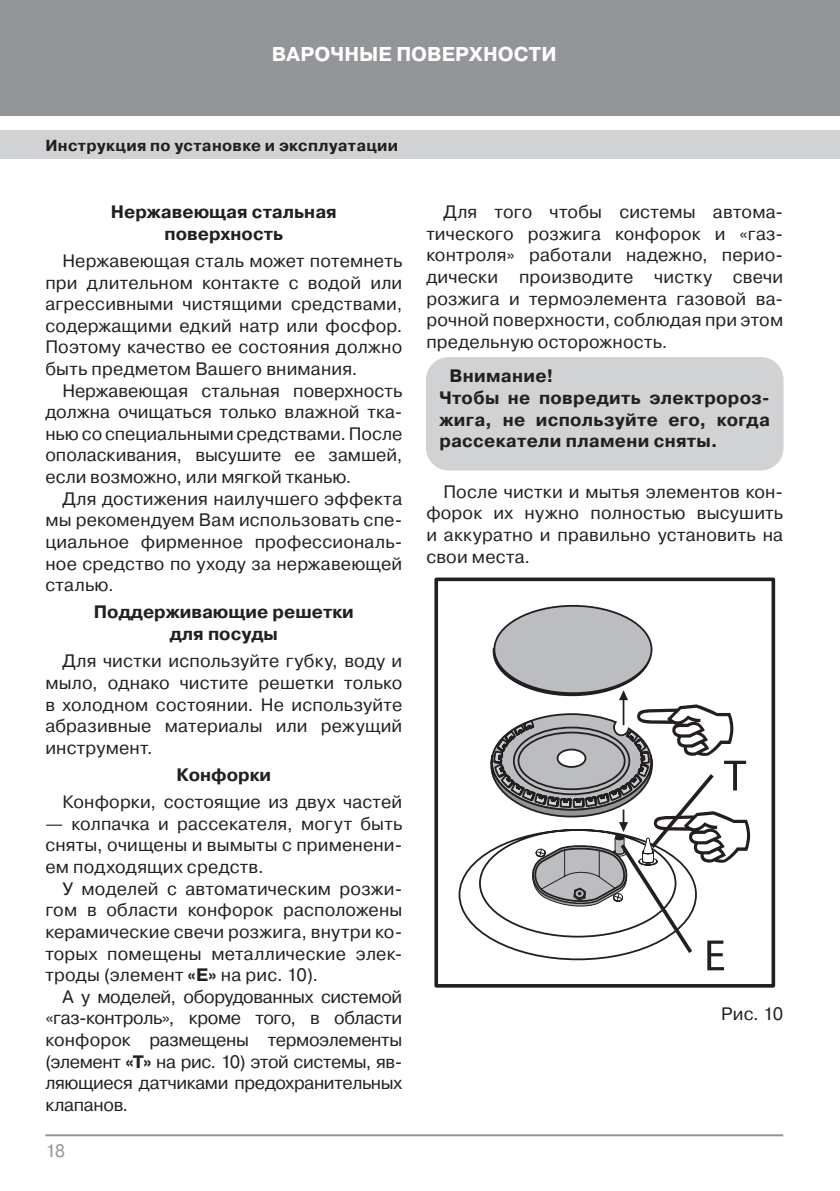
<style>
.page{position:relative;width:840px;height:1191px;background:#fff}
.page>*{position:absolute;margin:0;border:0;box-sizing:border-box;transform-origin:0 0}
.t1{font:700 20px "Pragmatica C";letter-spacing:.005em;color:#fff}
.Based_text{font:18px/21.6px "Pragmatica C";letter-spacing:.01em;color:#231f20;text-align:justify}
.blok_grey{font:700 18px/21.6px "Pragmatica C";letter-spacing:.015em;color:#231f20;text-align:justify}
.Podzagolovok{font:700 18px/21.6px "Pragmatica C";color:#231f20;text-align:center}
.t2{font:18px "Pragmatica C";color:#939598}
.t3{font:700 16px "Pragmatica C";letter-spacing:.02em;color:#231f20}
.s1{font-weight:700}
</style>
<div class="page">
<div style="left:0;top:0;width:839px;height:116px;background:#939598"></div>
<div style="left:0;top:130px;width:839px;height:29px;background:#d1d2d4"></div>
<hr style="left:45px;top:1134px;width:737px;height:2px;background:#939598">
<div style="left:426px;top:357px;width:357px;height:113px;background:#d1d2d4;border-radius:23px"></div>
<div style="left:434px;top:577px;width:340px;height:410px;border:4px solid #231f20"></div>
<svg style="left:458px;top:851px;width:31px;height:88px"></svg>
<div style="left:494px;top:606px;width:157px;height:87px;background:#bcbdc0;border-radius:50%"></div>
<svg style="left:489px;top:623px;width:260px;height:347px"></svg>
<p class="t1" style="left:272px;top:43px;width:286px">ВАРОЧНЫЕ ПОВЕРХНОСТИ</p>
<p class="t3" style="left:45px;top:136px;width:354px">Инструкция по установке и эксплуатации</p>
<p class="Podzagolovok" style="left:111px;top:201px;width:227px">Нержавеющая стальная поверхность</p>
<p class="Based_text" style="left:45px;top:250px;width:358px;text-indent:17px">Нержавеющая сталь может потемнеть при длительном контакте с водой или агрессивными чистящими средствами, содержащими едкий натр или фосфор.<br>Поэтому качество ее состояния должно быть предметом Вашего внимания.</p>
<p class="Based_text" style="left:45px;top:380px;width:358px;text-indent:17px">Нержавеющая стальная поверхность должна очищаться только влажной тка&shy;нью со специальными средствами. После ополаскивания, высушите ее замшей, если возможно, или мягкой тканью.</p>
<p class="Based_text" style="left:45px;top:488px;width:358px;text-indent:17px">Для достижения наилучшего эффекта мы рекомендуем Вам использовать спе&shy;циальное фирменное профессиональ&shy;ное средство по уходу за нержавеющей сталью.</p>
<p class="Podzagolovok" style="left:94px;top:601px;width:261px">Поддерживающие решетки для посуды</p>
<p class="Based_text" style="left:45px;top:650px;width:358px;text-indent:17px">Для чистки используйте губку, воду и мыло, однако чистите решетки только в холодном состоянии. Не используйте абразивные материалы или режущий инструмент.</p>
<p class="Podzagolovok" style="left:176px;top:764px;width:96px">Конфорки</p>
<p class="Based_text" style="left:62px;top:791px;width:341px">Конфорки, состоящие из двух частей</p>
<p class="Based_text" style="left:45px;top:813px;width:358px">— колпачка и рассекателя, могут быть сняты, очищены и вымыты с применени&shy;ем подходящих средств.</p>
<p class="Based_text" style="left:45px;top:877px;width:358px;text-indent:17px">У моделей с автоматическим розжи&shy;гом в области конфорок расположены керамические свечи розжига, внутри ко&shy;торых помещены металлические элек&shy;троды (элемент <span class="s1">«Е»</span> на рис. 10).</p>
<p class="Based_text" style="left:45px;top:985px;width:358px;text-indent:17px">А у моделей, оборудованных системой «газ-контроль», кроме того, в области конфорок размещены термоэлементы (элемент <span class="s1">«Т»</span> на рис. 10) этой системы, яв&shy;ляющиеся датчиками предохранительных клапанов.</p>
<p class="t2" style="left:45px;top:1140px;width:22px">18</p>
<p class="Based_text" style="left:426px;top:201px;width:358px;text-indent:17px">Для того чтобы системы автома&shy;тического розжига конфорок и «газ&shy;контроля» работали надежно, перио&shy;дически производите чистку свечи розжига и термоэлемента газовой ва&shy;рочной поверхности, соблюдая при этом предельную осторожность.</p>
<p class="blok_grey" style="left:449px;top:365px;width:105px">Внимание!</p>
<p class="blok_grey" style="left:439px;top:387px;width:332px">Чтобы не повредить электророз&shy;жига, не используйте его, когда рассекатели пламени сняты.</p>
<p class="Based_text" style="left:426px;top:481px;width:358px;text-indent:17px">После чистки и мытья элементов кон&shy;форок их нужно полностью высушить и аккуратно и правильно установить на свои места.</p>
<p class="Based_text" style="left:720px;top:1003px;width:63px">Рис. 10</p>
</div>
